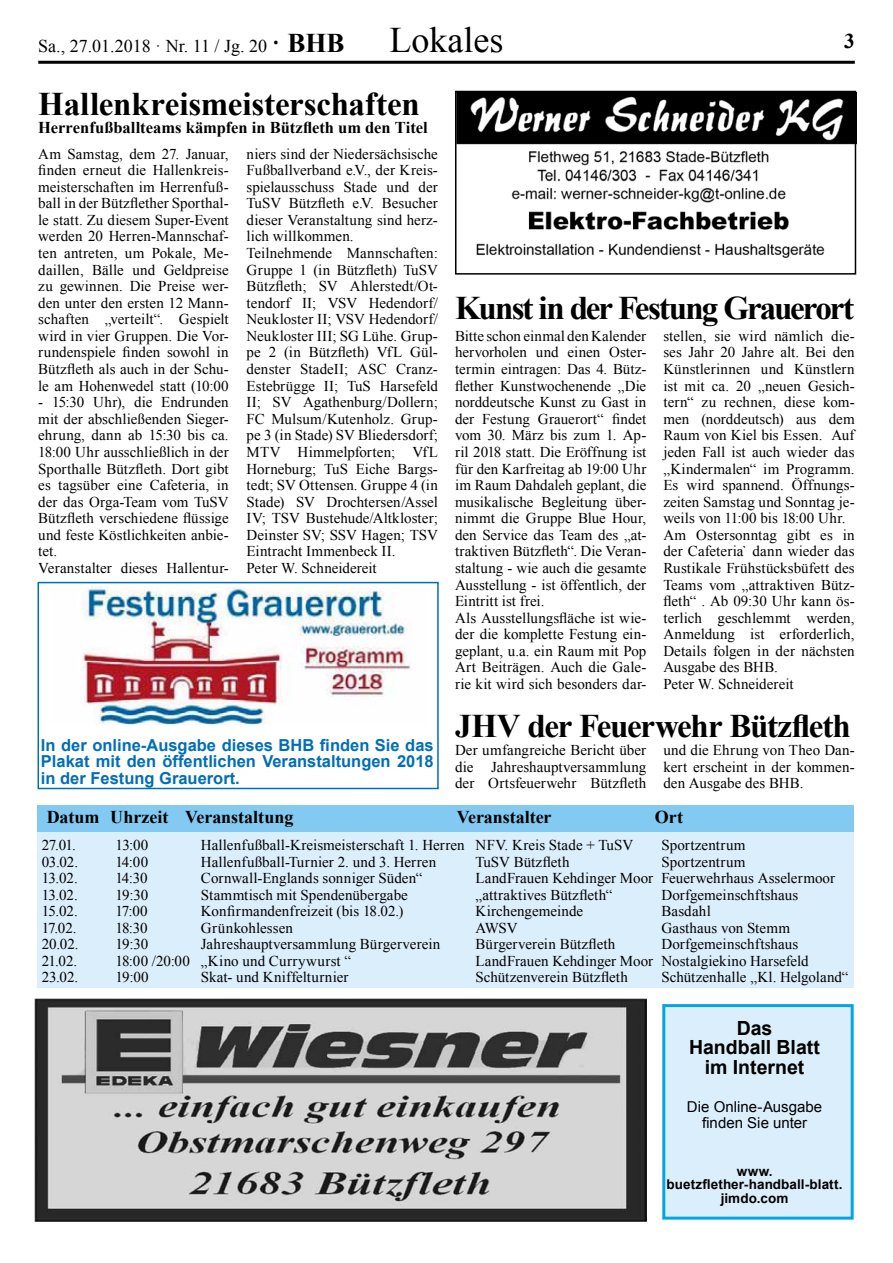
<style>
.page{position:relative;width:893px;height:1263px;background:#fff}
.page>*{position:absolute;margin:0;border:0;box-sizing:border-box;transform-origin:0 0}
.t1{font:36px "Times New Roman";color:#000}
.t2{font:700 33px "Times New Roman";letter-spacing:-.06em;color:#000}
.t3{font:700 33px "Times New Roman";letter-spacing:-.005em;color:#000}
.t4{font:700 33px "Times New Roman";letter-spacing:-.03em;color:#000}
.t5{font:700 21px "Times New Roman";color:#000}
.t6{font:700 19.5px/19.5px "Arial";color:#000;text-align:center}
.t7{font:700 18px "Times New Roman";letter-spacing:-.005em;color:#000}
.t8{font:18px "Times New Roman";color:#000}
.t9{font:700 16.5px/16.5px "Arial";color:#006eb7;text-align:justify}
.t10{font:700 16.5px "Times New Roman";color:#000}
.t11{font:15px/16.5px "Times New Roman";letter-spacing:.005em;color:#000}
.t12{font:15px/16.5px "Arial";color:#000;text-align:center}
.t13{font:700 13.5px/13.5px "Arial";letter-spacing:.005em;color:#000;text-align:center}
.s1{font-weight:700;font-size:27px}
</style>
<div class="page">
<hr style="left:38px;top:61px;width:817px;height:3px;background:#000">
<div style="left:37px;top:831px;width:817px;height:156px;background:#dbeefb"></div>
<img style="left:34px;top:999px;width:612px;height:222px">
<div style="left:37px;top:805px;width:817px;height:26px;background:#82caf1"></div>
<div style="left:662px;top:1004px;width:192px;height:215px;background:#dbeefb;border:3px solid #00a5e3"></div>
<img style="left:458px;top:94px;width:395px;height:164px">
<div style="left:455px;top:91px;width:401px;height:184px;border:2px solid #000"></div>
<img style="left:83px;top:587px;width:329px;height:138px">
<div style="left:38px;top:582px;width:401px;height:207px;border:2px solid #006eb7"></div>
<p class="t8" style="left:38px;top:34px;width:308px">Sa., 27.01.2018 · Nr. 11 / Jg. 20 <span class="s1">· BHB</span></p>
<h1 class="t1" style="left:389px;top:15px;width:115px">Lokales</h1>
<h3 class="t5" style="left:844px;top:26px;width:12px">3</h3>
<h2 class="t3" style="left:38px;top:81px;width:383px">Hallenkreismeisterschaften</h2>
<p class="t10" style="left:38px;top:116px;width:391px">Herrenfußballteams kämpfen in Bützfleth um den Titel</p>
<p class="t11" style="left:247px;top:145px;width:193px">niers sind der Niedersächsische<br>Fußballverband e.V., der Kreis&shy;spielausschuss Stade und der<br>TuSV Bützfleth e.V. Besucher dieser Veranstaltung sind herz&shy;lich willkommen.<br>Teilnehmende Mannschaften:<br>Gruppe 1 (in Bützfleth) TuSV<br>Bützfleth; SV Ahlerstedt/Ot&shy;tendorf II; VSV Hedendorf/<br>Neukloster II; VSV Hedendorf/<br>Neukloster III; SG Lühe. Grup&shy;pe 2 (in Bützfleth) VfL Gül&shy;denster StadeII; ASC Cranz-<br>Estebrügge II; TuS Harsefeld<br>II; SV Agathenburg/Dollern;<br>FC Mulsum/Kutenholz. Grup&shy;pe 3 (in Stade) SV Bliedersdorf;<br>MTV Himmelpforten; VfL<br>Horneburg; TuS Eiche Bargs&shy;tedt; SV Ottensen. Gruppe 4 (in<br>Stade) SV Drochtersen/Assel<br>IV; TSV Bustehude/Altkloster;<br>Deinster SV; SSV Hagen; TSV<br>Eintracht Immenbeck II.<br>Peter W. Schneidereit</p>
<p class="t11" style="left:38px;top:145px;width:192px;text-align:justify">Am Samstag, dem 27. Januar, finden erneut die Hallenkreis&shy;meisterschaften im Herrenfuß&shy;ball in der Bützflether Sporthal&shy;le statt. Zu diesem Super-Event werden 20 Herren-Mannschaf&shy;ten antreten, um Pokale, Me&shy;daillen, Bälle und Geldpreise zu gewinnen. Die Preise wer&shy;den unter den ersten 12 Mann&shy;schaften „verteilt“. Gespielt wird in vier Gruppen. Die Vor&shy;rundenspiele finden sowohl in Bützfleth als auch in der Schu&shy;le am Hohenwedel statt (10:00</p>
<p class="t11" style="left:38px;top:394px;width:192px">- 15:30 Uhr), die Endrunden mit der abschließenden Sieger&shy;ehrung, dann ab 15:30 bis ca.<br>18:00 Uhr ausschließlich in der<br>Sporthalle Bützfleth. Dort gibt es tagsüber eine Cafeteria, in der das Orga-Team vom TuSV<br>Bützfleth verschiedene flüssige und feste Köstlichkeiten anbie&shy;tet.<br>Veranstalter dieses Hallentur-</p>
<p class="t9" style="left:41px;top:737px;width:394px">In der online-Ausgabe dieses BHB finden Sie das Plakat mit den öffentlichen Veranstaltungen 2018 in der Festung Grauerort.</p>
<h2 class="t2" style="left:455px;top:285px;width:401px">Kunst in der Festung Grauerort</h2>
<p class="t11" style="left:663px;top:327px;width:193px">stellen, sie wird nämlich die&shy;ses Jahr 20 Jahre alt. Bei den<br>Künstlerinnen und Künstlern ist mit ca. 20 „neuen Gesich&shy;tern“ zu rechnen, diese kom&shy;men (norddeutsch) aus dem<br>Raum von Kiel bis Essen. Auf jeden Fall ist auch wieder das „Kindermalen“ im Programm.<br>Es wird spannend. Öffnungs&shy;zeiten Samstag und Sonntag je&shy;weils von 11:00 bis 18:00 Uhr.<br>Am Ostersonntag gibt es in der Cafeteria` dann wieder das<br>Rustikale Frühstücksbüfett des<br>Teams vom „attraktiven Bütz&shy;fleth“ . Ab 09:30 Uhr kann ös&shy;terlich geschlemmt werden,<br>Anmeldung ist erforderlich,<br>Details folgen in der nächsten<br>Ausgabe des BHB.<br>Peter W. Schneidereit</p>
<p class="t11" style="left:455px;top:327px;width:193px">Bitte schon einmal den Kalender hervorholen und einen Oster&shy;termin eintragen: Das 4. Bütz&shy;flether Kunstwochenende „Die norddeutsche Kunst zu Gast in der Festung Grauerort“ findet vom 30. März bis zum 1. Ap&shy;ril 2018 statt. Die Eröffnung ist für den Karfreitag ab 19:00 Uhr im Raum Dahdaleh geplant, die musikalische Begleitung über&shy;nimmt die Gruppe Blue Hour, den Service das Team des „at&shy;traktiven Bützfleth“. Die Veran&shy;staltung - wie auch die gesamte<br>Ausstellung - ist öffentlich, der<br>Eintritt ist frei.<br>Als Ausstellungsfläche ist wie&shy;der die komplette Festung ein&shy;geplant, u.a. ein Raum mit Pop<br>Art Beiträgen. Auch die Gale&shy;rie kit wird sich besonders dar-</p>
<h2 class="t4" style="left:455px;top:703px;width:397px">JHV der Feuerwehr Bützfleth</h2>
<p class="t11" style="left:455px;top:742px;width:193px;text-align:justify">Der umfangreiche Bericht über die Jahreshauptversammlung der Ortsfeuerwehr Bützfleth</p>
<p class="t11" style="left:663px;top:742px;width:193px;text-align:justify">und die Ehrung von Theo Dan&shy;kert erscheint in der kommen&shy;den Ausgabe des BHB.</p>
<p class="t7" style="left:47px;top:805px;width:248px">Datum Uhrzeit Veranstaltung</p>
<p class="t7" style="left:457px;top:805px;width:96px">Veranstalter</p>
<p class="t7" style="left:655px;top:805px;width:30px">Ort</p>
<p class="t11" style="left:42px;top:837px;width:36px">27.01.</p>
<p class="t11" style="left:115px;top:837px;width:34px">13:00</p>
<p class="t11" style="left:201px;top:837px;width:434px">Hallenfußball-Kreismeisterschaft 1. Herren NFV. Kreis Stade + TuSV</p>
<p class="t11" style="left:661px;top:837px;width:86px">Sportzentrum</p>
<p class="t11" style="left:42px;top:853px;width:38px">03.02.</p>
<p class="t11" style="left:115px;top:853px;width:34px">14:00</p>
<p class="t11" style="left:201px;top:853px;width:237px">Hallenfußball-Turnier 2. und 3. Herren</p>
<p class="t11" style="left:475px;top:853px;width:96px">TuSV Bützfleth</p>
<p class="t11" style="left:661px;top:853px;width:86px">Sportzentrum</p>
<p class="t11" style="left:42px;top:870px;width:38px">13.02.</p>
<p class="t11" style="left:115px;top:870px;width:34px">14:30</p>
<p class="t11" style="left:201px;top:870px;width:223px">Cornwall-Englands sonniger Süden“</p>
<p class="t11" style="left:475px;top:870px;width:361px">LandFrauen Kehdinger Moor Feuerwehrhaus Asselermoor</p>
<p class="t11" style="left:42px;top:886px;width:38px">13.02.</p>
<p class="t11" style="left:115px;top:886px;width:34px">19:30</p>
<p class="t11" style="left:201px;top:886px;width:208px">Stammtisch mit Spendenübergabe</p>
<p class="t11" style="left:475px;top:886px;width:138px">„attraktives Bützfleth“</p>
<p class="t11" style="left:661px;top:886px;width:138px">Dorfgemeinschftshaus</p>
<p class="t11" style="left:42px;top:903px;width:38px">15.02.</p>
<p class="t11" style="left:115px;top:903px;width:34px">17:00</p>
<p class="t11" style="left:201px;top:903px;width:204px">Konfirmandenfreizeit (bis 18.02.)</p>
<p class="t11" style="left:475px;top:903px;width:109px">Kirchengemeinde</p>
<p class="t11" style="left:661px;top:903px;width:51px">Basdahl</p>
<p class="t11" style="left:42px;top:919px;width:37px">17.02.</p>
<p class="t11" style="left:115px;top:919px;width:34px">18:30</p>
<p class="t11" style="left:201px;top:919px;width:94px">Grünkohlessen</p>
<p class="t11" style="left:475px;top:919px;width:44px">AWSV</p>
<p class="t11" style="left:661px;top:919px;width:130px">Gasthaus von Stemm</p>
<p class="t11" style="left:42px;top:936px;width:38px">20.02.</p>
<p class="t11" style="left:115px;top:936px;width:34px">19:30</p>
<p class="t11" style="left:201px;top:936px;width:241px">Jahreshauptversammlung Bürgerverein</p>
<p class="t11" style="left:475px;top:936px;width:141px">Bürgerverein Bützfleth</p>
<p class="t11" style="left:661px;top:936px;width:138px">Dorfgemeinschftshaus</p>
<p class="t11" style="left:42px;top:952px;width:37px">21.02.</p>
<p class="t11" style="left:115px;top:952px;width:237px">18:00 /20:00 „Kino und Currywurst “</p>
<p class="t11" style="left:475px;top:952px;width:335px">LandFrauen Kehdinger Moor Nostalgiekino Harsefeld</p>
<p class="t11" style="left:42px;top:969px;width:38px">23.02.</p>
<p class="t11" style="left:115px;top:969px;width:35px">19:00</p>
<p class="t11" style="left:201px;top:969px;width:149px">Skat- und Kniffelturnier</p>
<p class="t11" style="left:475px;top:969px;width:154px">Schützenverein Bützfleth</p>
<p class="t11" style="left:661px;top:969px;width:188px">Schützenhalle „Kl. Helgoland“</p>
<h3 class="t6" style="left:689px;top:1019px;width:133px">Das<br>Handball Blatt im Internet</h3>
<p class="t12" style="left:687px;top:1098px;width:137px">Die Online-Ausgabe finden Sie unter</p>
<p class="t13" style="left:667px;top:1164px;width:178px">www. buetzflether-handball-blatt. jimdo.com</p>
</div>
